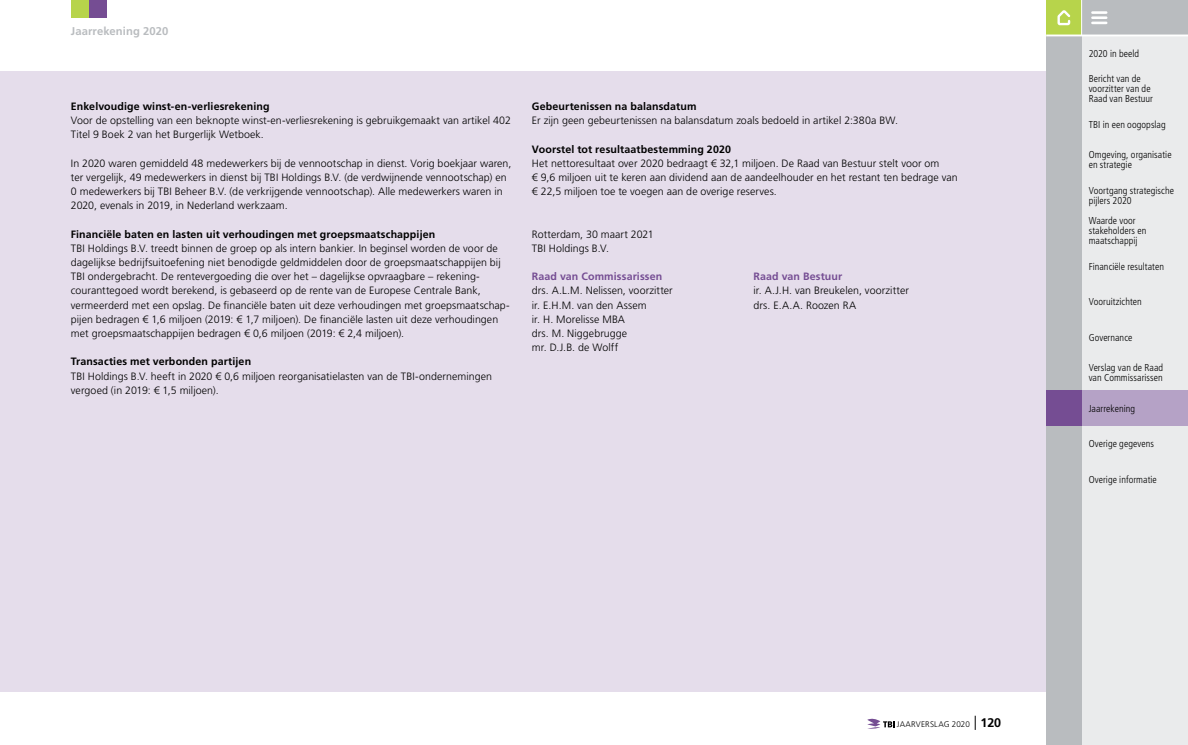
<style>
.page{position:relative;width:1188px;height:745px;background:#fff}
.page>*{position:absolute;margin:0;border:0;box-sizing:border-box;transform-origin:0 0}
.t1{font:700 11.25px "Frutiger LT Std";letter-spacing:.01em;color:#b9bcbf}
.t2{font:300 10.62px/14.1px "Frutiger LT Std";letter-spacing:.005em;color:#000}
.t3{font:700 10.62px "Frutiger LT Std";letter-spacing:.01em;color:#000}
.t4{font:700 10.62px "Frutiger LT Std";letter-spacing:.01em;color:#754d93}
.t5{font:300 condensed 10px/10px "Frutiger LT Std";letter-spacing:.005em;color:#000}
.t6{font:300 8.12px "Frutiger LT Std";letter-spacing:.01em;color:#000}
.s1{font-weight:700;font-size:12.5px}
</style>
<div class="page">
<div style="left:0;top:71px;width:1045px;height:620px;background:#e5ddeb"></div>
<div style="left:71px;top:0;width:18px;height:18px;background:#b7d44b"></div>
<div style="left:89px;top:0;width:17px;height:18px;background:#754d93"></div>
<svg style="left:974px;top:715px;width:1px;height:14px"></svg>
<svg style="left:867px;top:718px;width:27px;height:10px"></svg>
<div style="left:1045px;top:35px;width:142px;height:709px;background:#eaebec"></div>
<div style="left:1045px;top:35px;width:36px;height:709px;background:#b9bcbf"></div>
<div style="left:1081px;top:0;width:35px;height:35px;background:#b9bcbf"></div>
<svg style="left:1092px;top:11px;width:13px;height:13px"></svg>
<div style="left:1045px;top:0;width:36px;height:35px;background:#b7d44b"></div>
<svg style="left:1057px;top:10px;width:14px;height:16px"></svg>
<div style="left:1116px;top:0;width:71px;height:35px;background:#b9bcbf"></div>
<hr style="left:1080px;top:0;width:1px;height:36px;background:#fff">
<hr style="left:1045px;top:34px;width:142px;height:2px;background:#fff">
<div style="left:1081px;top:390px;width:106px;height:35px;background:#b5a2c6"></div>
<div style="left:1045px;top:390px;width:36px;height:35px;background:#754d93"></div>
<p class="t1" style="left:71px;top:25px;width:99px">Jaarrekening 2020</p>
<p class="t3" style="left:71px;top:100px;width:200px">Enkelvoudige winst-en-verliesrekening</p>
<p class="t2" style="left:71px;top:113px;width:441px">Voor de opstelling van een beknopte winst-en-verliesrekening is gebruikgemaakt van artikel 402<br>Titel 9 Boek 2 van het Burgerlijk Wetboek.</p>
<p class="t2" style="left:71px;top:156px;width:442px">In 2020 waren gemiddeld 48 medewerkers bij de vennootschap in dienst. Vorig boekjaar waren, ter vergelijk, 49 medewerkers in dienst bij TBI Holdings B.V. (de verdwijnende vennootschap) en 0 medewerkers bij TBI Beheer B.V. (de verkrijgende vennootschap). Alle medewerkers waren in 2020, evenals in 2019, in Nederland werkzaam.</p>
<p class="t3" style="left:71px;top:227px;width:366px">Financiële baten en lasten uit verhoudingen met groepsmaatschappijen</p>
<p class="t2" style="left:71px;top:241px;width:440px">TBI Holdings B.V. treedt binnen de groep op als intern bankier. In beginsel worden de voor de dagelijkse bedrijfsuitoefening niet benodigde geldmiddelen door de groepsmaatschappijen bij TBI ondergebracht. De rentevergoeding die over het – dagelijkse opvraagbare – rekening&shy;couranttegoed wordt berekend, is gebaseerd op de rente van de Europese Centrale Bank, vermeerderd met een opslag. De financiële baten uit deze verhoudingen met groepsmaatschap&shy;pijen bedragen € 1,6 miljoen (2019: € 1,7 miljoen). De financiële lasten uit deze verhoudingen met groepsmaatschappijen bedragen € 0,6 miljoen (2019: € 2,4 miljoen).</p>
<p class="t3" style="left:71px;top:355px;width:182px">Transacties met verbonden partijen</p>
<p class="t2" style="left:71px;top:369px;width:422px">TBI Holdings B.V. heeft in 2020 € 0,6 miljoen reorganisatielasten van de TBI-ondernemingen vergoed (in 2019: € 1,5 miljoen).</p>
<p class="t3" style="left:531px;top:100px;width:166px">Gebeurtenissen na balansdatum</p>
<p class="t2" style="left:531px;top:113px;width:367px">Er zijn geen gebeurtenissen na balansdatum zoals bedoeld in artikel 2:380a BW.</p>
<p class="t3" style="left:531px;top:142px;width:200px">Voorstel tot resultaatbestemming 2020</p>
<p class="t2" style="left:531px;top:156px;width:427px">Het nettoresultaat over 2020 bedraagt € 32,1 miljoen. De Raad van Bestuur stelt voor om<br>€ 9,6 miljoen uit te keren aan dividend aan de aandeelhouder en het restant ten bedrage van € 22,5 miljoen toe te voegen aan de overige reserves.</p>
<p class="t2" style="left:531px;top:227px;width:123px">Rotterdam, 30 maart 2021<br>TBI Holdings B.V.</p>
<p class="t4" style="left:531px;top:270px;width:132px">Raad van Commissarissen</p>
<p class="t4" style="left:753px;top:270px;width:90px">Raad van Bestuur</p>
<p class="t2" style="left:531px;top:284px;width:142px">drs. A.L.M. Nelissen, voorzitter</p>
<p class="t2" style="left:753px;top:284px;width:157px">ir. A.J.H. van Breukelen, voorzitter</p>
<p class="t2" style="left:531px;top:298px;width:116px">ir. E.H.M. van den Assem</p>
<p class="t2" style="left:753px;top:298px;width:104px">drs. E.A.A. Roozen RA</p>
<p class="t2" style="left:531px;top:312px;width:97px">ir. H. Morelisse MBA drs. M. Niggebrugge mr. D.J.B. de Wolff</p>
<p class="t5" style="left:1088px;top:49px;width:52px">2020 in beeld</p>
<p class="t5" style="left:1088px;top:74px;width:66px">Bericht van de voorzitter van de<br>Raad van Bestuur</p>
<p class="t5" style="left:1088px;top:119px;width:78px">TBI in een oogopslag</p>
<p class="t5" style="left:1088px;top:150px;width:84px">Omgeving, organisatie en strategie</p>
<p class="t5" style="left:1088px;top:185px;width:87px">Voortgang strategische pijlers 2020</p>
<p class="t5" style="left:1088px;top:216px;width:59px">Waarde voor stakeholders en maatschappij</p>
<p class="t5" style="left:1088px;top:261px;width:77px">Financiële resultaten</p>
<p class="t5" style="left:1088px;top:297px;width:55px">Vooruitzichten</p>
<p class="t5" style="left:1088px;top:332px;width:45px">Governance</p>
<p class="t5" style="left:1088px;top:362px;width:76px">Verslag van de Raad van Commissarissen</p>
<p class="t5" style="left:1088px;top:403px;width:48px">Jaarrekening</p>
<p class="t5" style="left:1088px;top:438px;width:67px">Overige gegevens</p>
<p class="t5" style="left:1088px;top:474px;width:70px">Overige informatie</p>
<p class="t6" style="left:896px;top:719px;width:106px">JAARVERSLAG 2020 <span class="s1">120</span></p>
</div>
